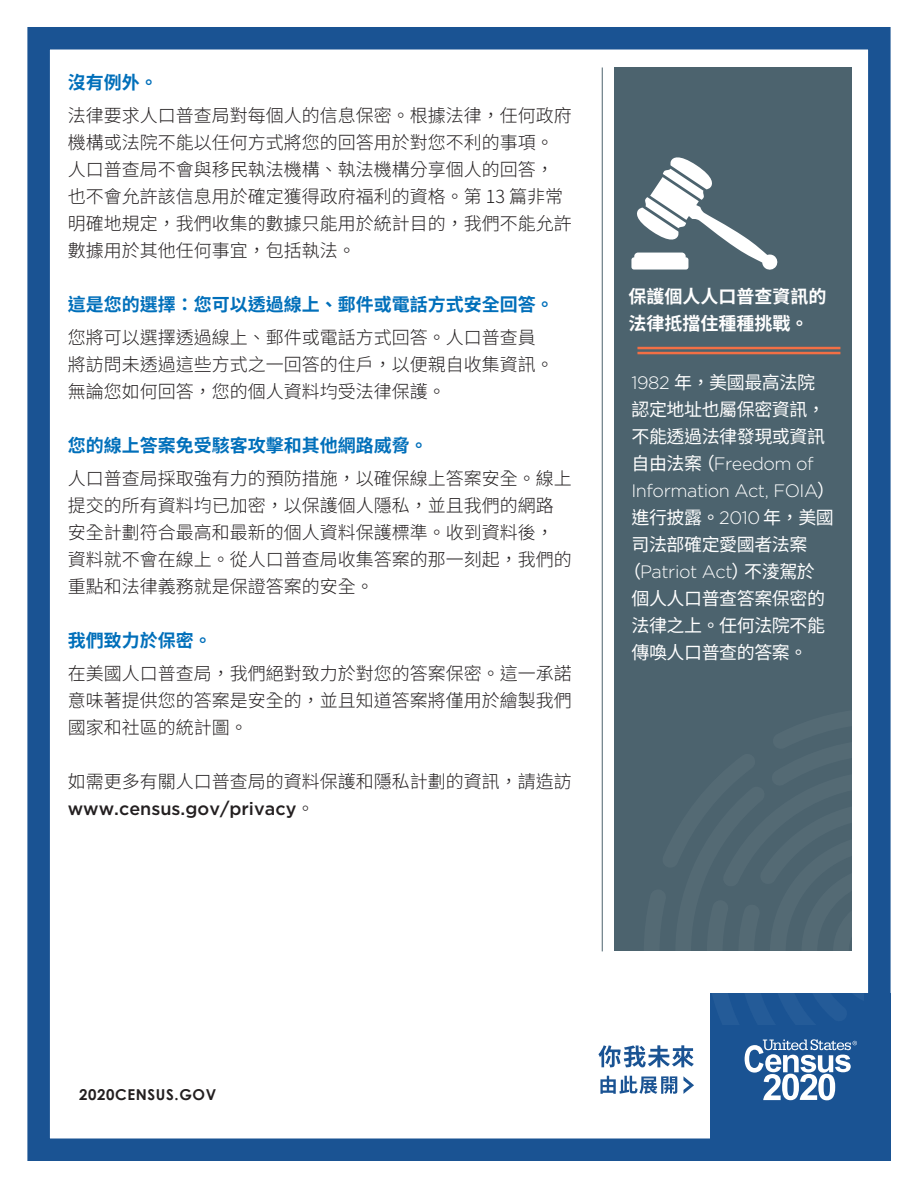
<style>
.page{position:relative;width:918px;height:1188px;background:#fff}
.page>*{position:absolute;margin:0;border:0;box-sizing:border-box;transform-origin:0 0}
.t1{font:300 18px/27px "Noto Sans CJ Ktc";color:#231f20}
.t2{font:18px/27px "Noto Sans CJ Ktc";letter-spacing:-.025em;color:#fff}
.t3{font:700 18px "Noto Sans CJ Ktc";color:#006fba}
.t4{font:300 18px/27px "Gotham";letter-spacing:-.025em;color:#fff}
.t5{font:500 18px "Gotham";color:#231f20}
.t6{font:700 18px/27px "Noto Sans CJ Ktc";color:#fff}
.t7{font:700 15px "Century Gothic";letter-spacing:.04em;color:#231f20}
.s1{font-family:"Noto Sans CJ Ktc";font-weight:300}
.s2{font-family:"Gotham";font-weight:300}
.s3{font-family:"Noto Sans CJ Ktc";font-weight:400}
</style>
<div class="page">
<div style="left:27px;top:27px;width:864px;height:1134px;border:22px solid #1a5393"></div>
<div style="left:710px;top:994px;width:181px;height:167px;background:#1a5393"></div>
<svg style="left:745px;top:1039px;width:112px;height:61px"></svg>
<svg style="left:598px;top:1045px;width:96px;height:22px"></svg>
<svg style="left:600px;top:1076px;width:77px;height:18px"></svg>
<svg style="left:683px;top:1076px;width:11px;height:18px"></svg>
<div style="left:615px;top:68px;width:237px;height:883px;background:#4c636e"></div>
<hr style="left:602px;top:68px;width:1px;height:883px;background:#4c636e">
<hr style="left:637px;top:347px;width:203px;height:2px;background:#f36f45">
<hr style="left:637px;top:352px;width:203px;height:2px;background:#f36f45">
<svg style="left:631px;top:157px;width:147px;height:113px"></svg>
<p class="t3" style="left:68px;top:73px;width:91px">沒有例外。</p>
<p class="t1" style="left:68px;top:103px;width:505px">法律要求人口普查局對每個人的信息保密。根據法律，任何政府機構或法院不能以任何方式將您的回答用於對您不利的事項。人口普查局不會與移民執法機構、執法機構分享個人的回答，也不會允許該信息用於確定獲得政府福利的資格。第 13 篇非常明確地規定，我們收集的數據只能用於統計目的，我們不能允許數據用於其他任何事宜，包括執法。</p>
<p class="t3" style="left:68px;top:295px;width:487px">這是您的選擇：您可以透過線上、郵件或電話方式安全回答。</p>
<p class="t1" style="left:68px;top:325px;width:487px">您將可以選擇透過線上、郵件或電話方式回答。人口普查員將訪問未透過這些方式之一回答的住戶，以便親自收集資訊。無論您如何回答，您的個人資料均受法律保護。</p>
<p class="t3" style="left:68px;top:436px;width:361px">您的線上答案免受駭客攻擊和其他網路威脅。</p>
<p class="t1" style="left:68px;top:466px;width:505px">人口普查局採取強有力的預防措施，以確保線上答案安全。線上提交的所有資料均已加密，以保護個人隱私，並且我們的網路安全計劃符合最高和最新的個人資料保護標準。收到資料後，資料就不會在線上。從人口普查局收集答案的那一刻起，我們的重點和法律義務就是保證答案的安全。</p>
<p class="t3" style="left:68px;top:631px;width:145px">我們致力於保密。</p>
<p class="t1" style="left:68px;top:661px;width:505px;text-align:justify">在美國人口普查局，我們絕對致力於對您的答案保密。這一承諾意味著提供您的答案是安全的，並且知道答案將僅用於繪製我們國家和社區的統計圖。</p>
<p class="t1" style="left:68px;top:769px;width:505px">如需更多有關人口普查局的資料保護和隱私計劃的資訊，請造訪</p>
<p class="t5" style="left:68px;top:797px;width:248px">www.census.gov/privacy<span class="s1">。</span></p>
<p class="t6" style="left:628px;top:283px;width:199px">保護個人人口普查資訊的法律抵擋住種種挑戰。</p>
<p class="t2" style="left:632px;top:369px;width:195px"><span class="s2">1982</span> 年，美國最高法院認定地址也屬保密資訊，不能透過法律發現或資訊</p>
<p class="t4" style="left:632px;top:449px;width:205px"><span class="s3">自由法案 （</span>Freedom of<br>Information Act, FOIA<span class="s3">）</span></p>
<p class="t2" style="left:632px;top:504px;width:204px">進行披露。<span class="s2">2010</span> 年，美國司法部確定愛國者法案</p>
<p class="t4" style="left:623px;top:557px;width:193px"><span class="s3">（</span>Patriot Act<span class="s3">）不淩駕於</span></p>
<p class="t2" style="left:632px;top:585px;width:195px;text-align:justify">個人人口普查答案保密的法律之上。任何法院不能傳喚人口普查的答案。</p>
<p class="t7" style="left:79px;top:1083px;width:139px">2020CENSUS.GOV</p>
</div>
